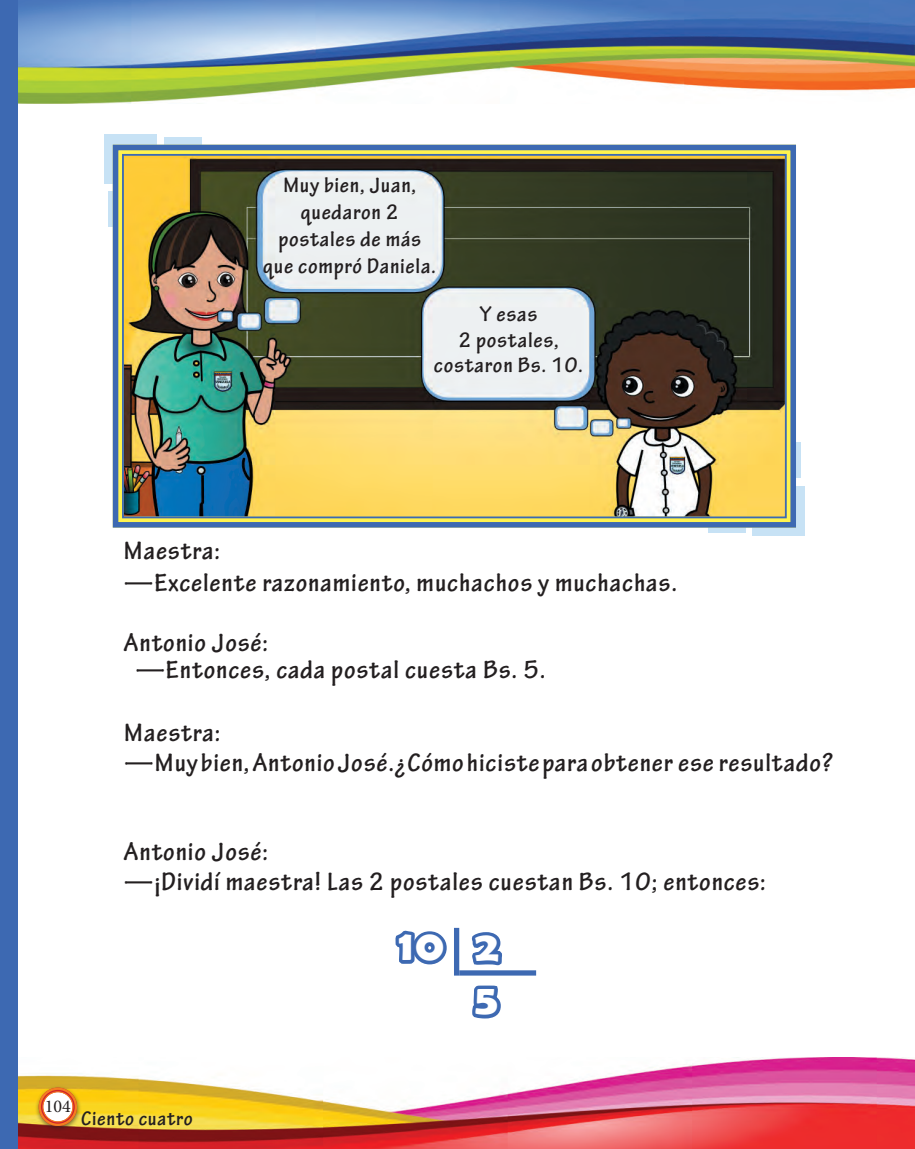
<style>
.page{position:relative;width:915px;height:1149px;background:#fff}
.page>*{position:absolute;margin:0;border:0;box-sizing:border-box;transform-origin:0 0}
.subtitulo{font:700 42.15px "Berlin Sans FB Demi";color:#fff;scale:1.1 1}
.texto{font:700 condensed 27px "Tekton Pro";letter-spacing:.03em;color:#231f20;scale:1.1 1}
.texto-2{font:700 condensed 22.5px/27px "Tekton Pro";letter-spacing:.03em;color:#231f20;text-align:center;scale:1.1 1}
.texto-3{font:700 condensed 21px "Tekton Pro";letter-spacing:.03em;color:#231f20;scale:1.1 1}
.t1{font:18px "Minion Pro";color:#231f20}
</style>
<div class="page">
<img style="left:17px;top:1057px;width:897px;height:91px">
<img style="left:17px;top:0;width:897px;height:103px">
<div style="left:35px;top:1084px;width:47px;height:47px;background:#231f20;opacity:.6"></div>
<svg style="left:41px;top:1089px;width:34px;height:34px"></svg>
<div style="left:39px;top:1087px;width:38px;height:38px;border:4px solid #d1232a;border-radius:50%"></div>
<div style="left:39px;top:1087px;width:38px;height:38px;border:2px solid #f47d21;border-radius:50%"></div>
<div style="left:42px;top:1090px;width:31px;height:31px;border:1px solid #f47d21;border-radius:50%"></div>
<div style="left:0;top:0;width:17px;height:1148px;background:#3d69b2"></div>
<svg style="left:390px;top:930px;width:61px;height:218px"></svg>
<svg style="left:465px;top:932px;width:40px;height:87px"></svg>
<div style="left:454px;top:927px;width:5px;height:48px;background:#3d69b2"></div>
<div style="left:459px;top:970px;width:77px;height:5px;background:#3d69b2"></div>
<div style="left:751px;top:486px;width:53px;height:49px;background:#c7e2f5"></div>
<div style="left:707px;top:497px;width:38px;height:35px;background:#c7e2f5"></div>
<div style="left:762px;top:442px;width:38px;height:36px;background:#c7e2f5"></div>
<div style="left:104px;top:134px;width:53px;height:49px;background:#c7e2f5"></div>
<div style="left:163px;top:137px;width:38px;height:35px;background:#c7e2f5"></div>
<div style="left:108px;top:191px;width:38px;height:36px;background:#c7e2f5"></div>
<svg style="left:110px;top:142px;width:686px;height:388px;background:#8a8a69"></svg>
<div style="left:122px;top:154px;width:664px;height:364px;border:2px solid #3d69b2"></div>
<p class="texto-2" style="left:263px;top:172px;width:159px">Muy bien, Juan, quedaron 2 postales de más que compró Daniela.</p>
<p class="texto-2" style="left:434px;top:302px;width:137px;line-height:25.5px">Y esas<br>2 postales, costaron Bs. 10.</p>
<p class="texto" style="left:124px;top:534px;width:89px">Maestra:</p>
<p class="texto" style="left:124px;top:566px;width:504px">—Excelente razonamiento, muchachos y muchachas.</p>
<p class="texto" style="left:124px;top:626px;width:133px">Antonio José:</p>
<p class="texto" style="left:135px;top:653px;width:374px">—Entonces, cada postal cuesta Bs. 5.</p>
<p class="texto" style="left:124px;top:717px;width:89px">Maestra:</p>
<p class="texto" style="left:124px;top:747px;width:645px">—Muy bien, Antonio José.¿Cómo hiciste para obtener ese resultado?</p>
<p class="texto" style="left:124px;top:835px;width:133px">Antonio José:</p>
<p class="texto" style="left:124px;top:865px;width:585px">—¡Dividí maestra! Las 2 postales cuestan Bs. 10; entonces:</p>
<p class="subtitulo" style="left:398px;top:921px;width:43px">10</p>
<p class="subtitulo" style="left:475px;top:921px;width:23px">2</p>
<p class="subtitulo" style="left:475px;top:975px;width:23px">5</p>
<p class="t1" style="left:45px;top:1093px;width:27px">104</p>
<p class="texto-3" style="left:81px;top:1105px;width:103px">Ciento cuatro</p>
</div>
